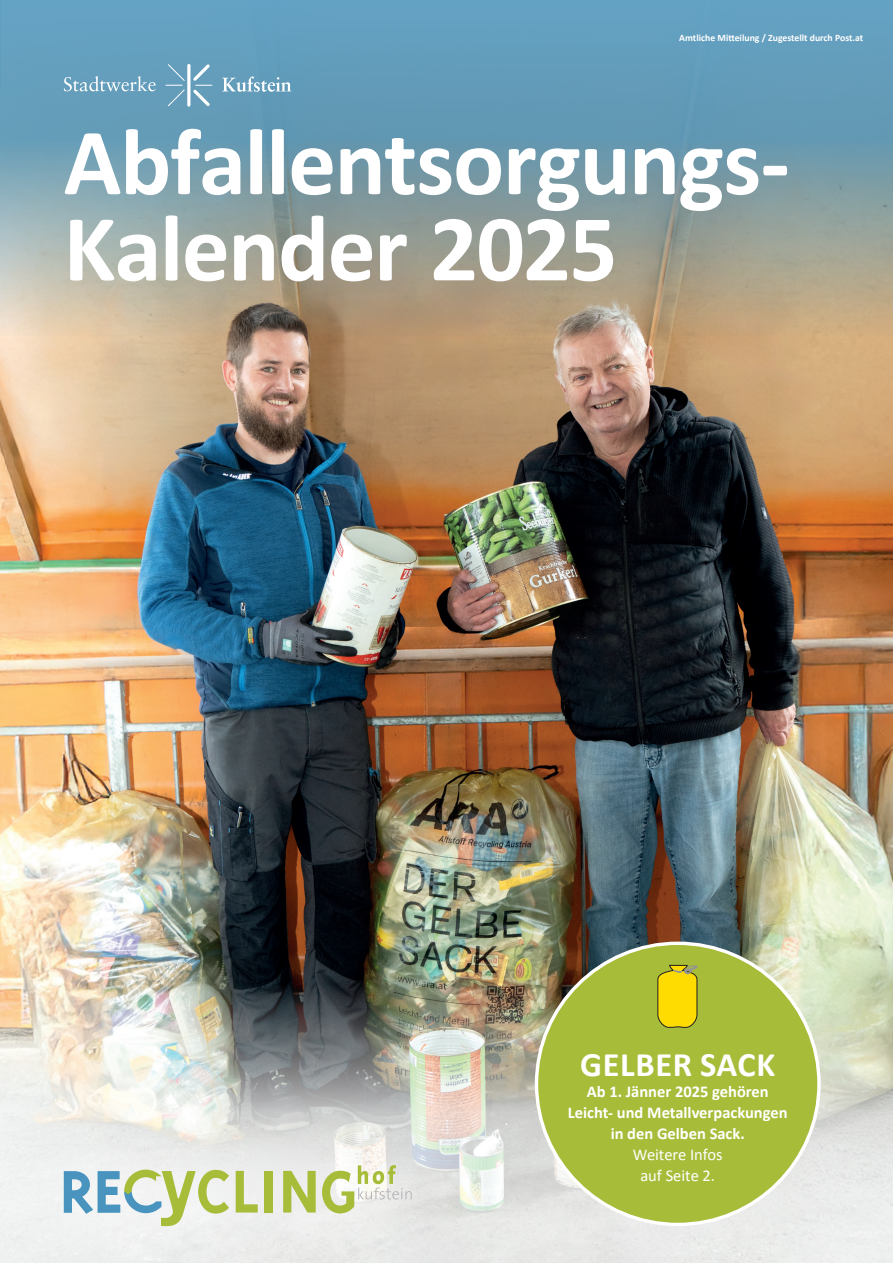
<style>
.page{position:relative;width:893px;height:1263px;background:#fff}
.page>*{position:absolute;margin:0;border:0;box-sizing:border-box;transform-origin:0 0}
.t1{font:700 95.4px "Calibri";letter-spacing:-.015em;color:#fff}
.t2{font:700 34.5px "Calibri";letter-spacing:.02em;color:#fff}
.t3{font:700 16.5px/21px "Calibri";color:#fff;text-align:center}
.t4{font:700 9.75px "Calibri";color:#fff}
.s1{font-weight:400}
</style>
<div class="page">
<img style="left:0;top:336px;width:893px;height:648px">
<img style="left:0;top:984px;width:893px;height:279px">
<svg style="left:0;top:0;width:893px;height:336px;background:#819fa7"></svg>
<svg style="left:64px;top:76px;width:92px;height:15px"></svg>
<svg style="left:222px;top:76px;width:69px;height:16px"></svg>
<svg style="left:165px;top:61px;width:48px;height:48px;background:#74a7c1"></svg>
<hr style="left:187px;top:65px;width:3px;height:40px;background:#fff">
<div style="left:0;top:1088px;width:488px;height:175px;background:#fff;opacity:.75"></div>
<svg style="left:236px;top:1171px;width:22px;height:41px"></svg>
<div style="left:264px;top:1171px;width:9px;height:41px;background:#a7bd39"></div>
<svg style="left:283px;top:1171px;width:33px;height:41px"></svg>
<svg style="left:64px;top:1169px;width:165px;height:57px"></svg>
<svg style="left:322px;top:1165px;width:90px;height:48px"></svg>
<div style="left:536px;top:943px;width:283px;height:281px;background:#a7bd39;border-radius:50%"></div>
<svg style="left:657px;top:965px;width:41px;height:63px;background:#e2c80d"></svg>
<p class="t4" style="left:679px;top:32px;width:186px">Amtliche Mitteilung / Zugestellt durch Post.at</p>
<p class="t1" style="left:64px;top:103px;width:728px">Abfallentsorgungs-</p>
<p class="t1" style="left:64px;top:189px;width:555px">Kalender 2025</p>
<p class="t2" style="left:580px;top:1043px;width:197px">GELBER SACK</p>
<p class="t3" style="left:568px;top:1080px;width:221px">Ab 1. Jänner 2025 gehören<br>Leicht- und Metallverpackungen in den Gelben Sack.<br><span class="s1">Weitere Infos<br>auf Seite 2.</span></p>
</div>
